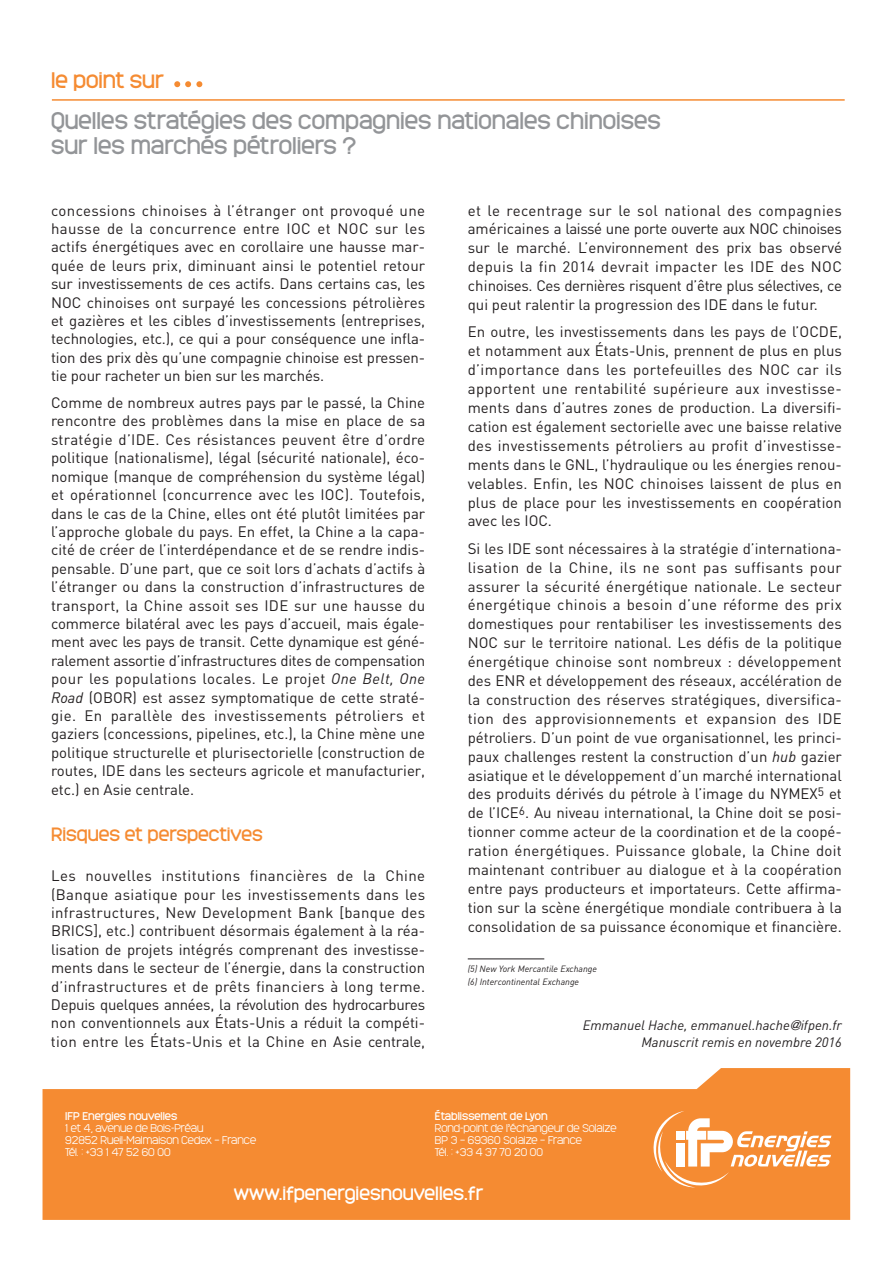
<style>
.page{position:relative;width:893px;height:1263px;background:#fff}
.page>*{position:absolute;margin:0;border:0;box-sizing:border-box;transform-origin:0 0}
.t1{font:22.5px/25.5px "Monark";color:#939598}
.t2{font:21px "Monark";color:#f58b32}
.t3{font:18px "Monark";color:#fff}
.t4{font:18px "Monark";color:#f58b32}
.t5{font:15px/18.5px "DIN";color:#231f20;text-align:justify}
.t6{font:italic 13.5px/17.4px "DIN";color:#231f20;text-align:right}
.t7{font:300 10.5px/12px "Monark";color:#fff}
.t8{font:10.5px "Monark";color:#fff}
.t9{font:italic 9px/12.9px "DIN";color:#231f20}
.s1{font-style:italic}
.s2{font-family:"Helvetica";font-weight:300}
</style>
<div class="page">
<svg style="left:43px;top:1068px;width:807px;height:152px;background:#f69a4c"></svg>
<svg style="left:653px;top:1111px;width:178px;height:76px"></svg>
<svg style="left:174px;top:81px;width:28px;height:6px"></svg>
<hr style="left:52px;top:99px;width:793px;height:2px;background:#f58b32">
<hr style="left:468px;top:958px;width:76px;height:1px;background:#231f20">
<h2 class="t2" style="left:51px;top:65px;width:115px">le point sur</h2>
<h1 class="t1" style="left:51px;top:107px;width:611px">Quelles stratégies des compagnies nationales chinoises sur les marchés pétroliers ?</h1>
<p class="t5" style="left:51px;top:200px;width:376px">concessions chinoises à l’étranger ont provoqué une hausse de la concurrence entre IOC et NOC sur les actifs énergétiques avec en corollaire une hausse mar&shy;quée de leurs prix, diminuant ainsi le potentiel retour sur investissements de ces actifs. Dans certains cas, les NOC chinoises ont surpayé les concessions pétrolières et gazières et les cibles d’investissements (entreprises, technologies, etc.), ce qui a pour conséquence une infla&shy;tion des prix dès qu’une compagnie chinoise est pressen&shy;tie pour racheter un bien sur les marchés.</p>
<p class="t5" style="left:51px;top:393px;width:376px">Comme de nombreux autres pays par le passé, la Chine rencontre des problèmes dans la mise en place de sa stratégie d’IDE. Ces résistances peuvent être d’ordre politique (nationalisme), légal (sécurité nationale), éco&shy;nomique (manque de compréhension du système légal) et opérationnel (concurrence avec les IOC). Toutefois, dans le cas de la Chine, elles ont été plutôt limitées par l’approche globale du pays. En effet, la Chine a la capa&shy;cité de créer de l’interdépendance et de se rendre indis&shy;pensable. D’une part, que ce soit lors d’achats d’actifs à l’étranger ou dans la construction d’infrastructures de transport, la Chine assoit ses IDE sur une hausse du commerce bilatéral avec les pays d’accueil, mais égale&shy;ment avec les pays de transit. Cette dynamique est géné&shy;ralement assortie d’infrastructures dites de compensation pour les populations locales. Le projet <span class="s1">One Belt, One Road</span> (OBOR) est assez symptomatique de cette straté&shy;gie. En parallèle des investissements pétroliers et gaziers (concessions, pipelines, etc.), la Chine mène une politique structurelle et plurisectorielle (construction de routes, IDE dans les secteurs agricole et manufacturier, etc.) en Asie centrale.</p>
<p class="t4" style="left:51px;top:822px;width:213px">Risques et perspectives</p>
<p class="t5" style="left:51px;top:866px;width:376px">Les nouvelles institutions financières de la Chine (Banque asiatique pour les investissements dans les infrastructures, New Development Bank [banque des BRICS], etc.) contribuent désormais également à la réa&shy;lisation de projets intégrés comprenant des investisse&shy;ments dans le secteur de l’énergie, dans la construction d’infrastructures et de prêts financiers à long terme.<br>Depuis quelques années, la révolution des hydrocarbures non conventionnels aux États-Unis a réduit la compéti&shy;tion entre les États-Unis et la Chine en Asie centrale,</p>
<p class="t5" style="left:468px;top:200px;width:376px;line-height:18.9px">et le recentrage sur le sol national des compagnies américaines a laissé une porte ouverte aux NOC chinoises sur le marché. L’environnement des prix bas observé depuis la fin 2014 devrait impacter les IDE des NOC chinoises. Ces dernières risquent d’être plus sélectives, ce qui peut ralentir la progression des IDE dans le futur.</p>
<p class="t5" style="left:468px;top:322px;width:376px;line-height:18.9px">En outre, les investissements dans les pays de l’OCDE, et notamment aux États-Unis, prennent de plus en plus d’importance dans les portefeuilles des NOC car ils apportent une rentabilité supérieure aux investisse&shy;ments dans d’autres zones de production. La diversifi&shy;cation est également sectorielle avec une baisse relative des investissements pétroliers au profit d’investisse&shy;ments dans le GNL, l’hydraulique ou les énergies renou&shy;velables. Enfin, les NOC chinoises laissent de plus en plus de place pour les investissements en coopération avec les IOC.</p>
<p class="t5" style="left:468px;top:538px;width:376px;line-height:18.9px">Si les IDE sont nécessaires à la stratégie d’internationa&shy;lisation de la Chine, ils ne sont pas suffisants pour assurer la sécurité énergétique nationale. Le secteur énergétique chinois a besoin d’une réforme des prix domestiques pour rentabiliser les investissements des NOC sur le territoire national. Les défis de la politique énergétique chinoise sont nombreux : développement des ENR et développement des réseaux, accélération de la construction des réserves stratégiques, diversifica&shy;tion des approvisionnements et expansion des IDE pétroliers. D’un point de vue organisationnel, les princi&shy;paux challenges restent la construction d’un <span class="s1">hub</span> gazier asiatique et le développement d’un marché international des produits dérivés du pétrole à l’image du NYMEX<sup>5</sup> et de l’ICE<sup>6</sup>. Au niveau international, la Chine doit se posi&shy;tionner comme acteur de la coordination et de la coopé&shy;ration énergétiques. Puissance globale, la Chine doit maintenant contribuer au dialogue et à la coopération entre pays producteurs et importateurs. Cette affirma&shy;tion sur la scène énergétique mondiale contribuera à la consolidation de sa puissance économique et financière.</p>
<p class="t9" style="left:468px;top:962px;width:131px">(5) New York Mercantile Exchange (6) Intercontinental Exchange</p>
<p class="t6" style="left:583px;top:1016px;width:261px">Emmanuel Hache, emmanuel.hache<span class="s2">@</span>ifpen.fr<br>Manuscrit remis en novembre 2016</p>
<p class="t8" style="left:65px;top:1109px;width:114px">IFP Energies nouvelles</p>
<p class="t7" style="left:65px;top:1122px;width:192px">1 et 4, avenue de Bois-Préau<br>92852 Rueil-Malmaison Cedex – France<br>Tél. : +33 1 47 52 60 00</p>
<p class="t8" style="left:435px;top:1109px;width:114px">Établissement de Lyon</p>
<p class="t7" style="left:435px;top:1122px;width:183px">Rond-point de l’échangeur de Solaize<br>BP 3 – 69360 Solaize – France<br>Tél. : +33 4 37 70 20 00</p>
<p class="t3" style="left:234px;top:1181px;width:251px">www.ifpenergiesnouvelles.fr</p>
</div>
